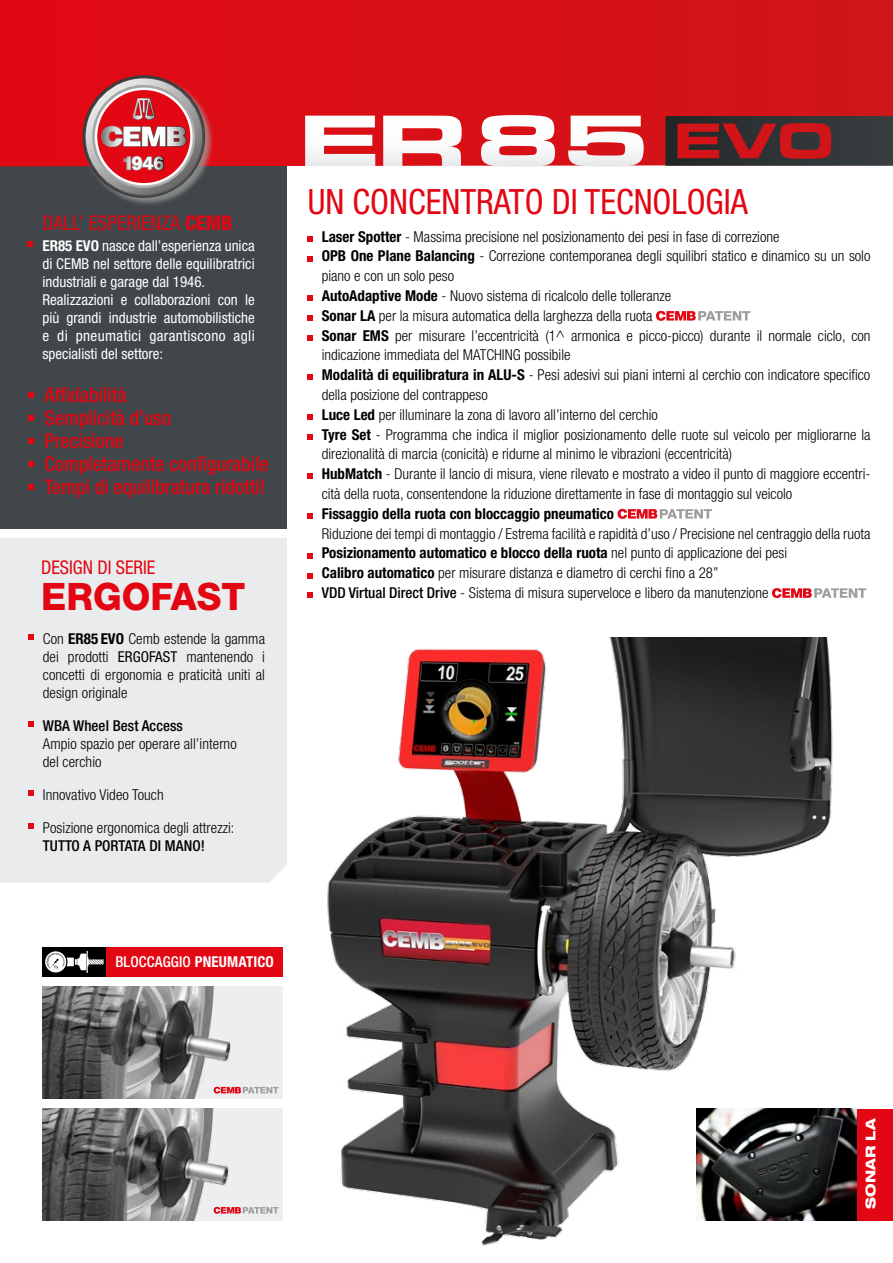
<style>
.page{position:relative;width:893px;height:1263px;background:#fff}
.page>*{position:absolute;margin:0;border:0;box-sizing:border-box;transform-origin:0 0}
.t1{font:75.6px "Microgramma D Bold Exte";color:#fff;scale:1.25 1}
.t2{font:800 37.8px "Helvetica Neue LT Std";color:#e30613}
.t3{font:condensed 34.95px "Helvetica Neue LT Std";color:#e30613}
.t4{font:500 condensed 20.4px/23.1px "Helvetica Neue LT Std";color:#e30613}
.t5{font:condensed 20.4px "Helvetica Neue LT Std";color:#e30613}
.t6{font:condensed 18.9px "Helvetica Neue LT Std";color:#e30613}
.t7{font:300 condensed 15px/19.8px "Helvetica Neue LT Std";color:#000}
.t8{font:condensed 15px/18px "Helvetica Neue LT Std";color:#fff}
.t9{font:700 condensed 15px "Helvetica Neue LT Std";color:#000}
.t10{font:500 condensed 15px "Helvetica Neue LT Std";letter-spacing:.005em;color:#000}
.t11{font:500 condensed 15px "Helvetica Neue LT Std";letter-spacing:.01em;color:#fff}
.t12{font:800 expanded 13.5px "Helvetica Neue LT Std";color:#fff}
.s1{font-weight:800}
.s2{font-weight:700}
.s3{font-weight:400}
.s4{font-weight:500}
</style>
<div class="page">
<img style="left:327px;top:637px;width:516px;height:609px">
<div style="left:106px;top:947px;width:177px;height:30px;background:#e30613"></div>
<div style="left:0;top:538px;width:287px;height:345px;background:#e9ebec"></div>
<div style="left:0;top:164px;width:287px;height:365px;background:#404649"></div>
<svg style="left:0;top:0;width:893px;height:166px;background:#d80f16"></svg>
<img style="left:43px;top:1108px;width:240px;height:112px">
<img style="left:43px;top:987px;width:240px;height:112px">
<div style="left:43px;top:947px;width:63px;height:30px;background:#000"></div>
<svg style="left:45px;top:950px;width:59px;height:23px"></svg>
<div style="left:82px;top:75px;width:132px;height:132px;background:#9d9d9c;opacity:.75"></div>
<svg style="left:81px;top:74px;width:126px;height:125px;background:#b65a60"></svg>
<svg style="left:214px;top:1087px;width:65px;height:6px"></svg>
<svg style="left:214px;top:1207px;width:65px;height:7px"></svg>
<div style="left:697px;top:1108px;width:196px;height:112px;background:#e30613"></div>
<img style="left:697px;top:1108px;width:159px;height:112px">
<hr style="left:892px;top:553px;width:1px;height:225px;background:#3e4346">
<svg style="left:665px;top:116px;width:228px;height:50px;background:#5d2b2d"></svg>
<svg style="left:307px;top:236px;width:5px;height:6px"></svg>
<svg style="left:307px;top:256px;width:5px;height:5px"></svg>
<svg style="left:307px;top:295px;width:5px;height:6px"></svg>
<svg style="left:307px;top:315px;width:5px;height:6px"></svg>
<svg style="left:656px;top:311px;width:94px;height:10px"></svg>
<svg style="left:307px;top:335px;width:5px;height:6px"></svg>
<svg style="left:307px;top:375px;width:5px;height:5px"></svg>
<svg style="left:307px;top:414px;width:5px;height:6px"></svg>
<svg style="left:307px;top:434px;width:5px;height:6px"></svg>
<svg style="left:307px;top:474px;width:5px;height:5px"></svg>
<svg style="left:307px;top:513px;width:5px;height:6px"></svg>
<svg style="left:618px;top:509px;width:94px;height:10px"></svg>
<svg style="left:307px;top:553px;width:5px;height:5px"></svg>
<svg style="left:307px;top:573px;width:5px;height:5px"></svg>
<svg style="left:307px;top:592px;width:5px;height:6px"></svg>
<svg style="left:772px;top:588px;width:94px;height:10px"></svg>
<svg style="left:27px;top:241px;width:6px;height:6px"></svg>
<svg style="left:28px;top:634px;width:5px;height:5px"></svg>
<svg style="left:28px;top:721px;width:5px;height:5px"></svg>
<svg style="left:28px;top:790px;width:5px;height:5px"></svg>
<svg style="left:28px;top:823px;width:5px;height:5px"></svg>
<svg style="left:28px;top:392px;width:6px;height:5px"></svg>
<svg style="left:28px;top:415px;width:6px;height:6px"></svg>
<svg style="left:28px;top:438px;width:6px;height:6px"></svg>
<svg style="left:28px;top:461px;width:6px;height:6px"></svg>
<svg style="left:28px;top:484px;width:6px;height:6px"></svg>
<h3 class="t5" style="left:43px;top:211px;width:191px">DALL’ ESPERIENZA <span class="s1">CEMB</span></h3>
<p class="t8" style="left:42px;top:237px;width:214px"><span class="s2">ER85 EVO</span> nasce dall’esperienza unica di CEMB nel settore delle equilibratrici industriali e garage dal 1946.<br>Realizzazioni e collaborazioni con le più grandi industrie automobilistiche e di pneumatici garantiscono agli specialisti del settore:</p>
<h3 class="t4" style="left:45px;top:383px;width:226px">Affidabilità<br>Semplicità d’uso<br>Precisione<br>Completamente configurabile<br>Tempi di equilibratura ridotti!</h3>
<p class="t6" style="left:41px;top:557px;width:116px">DESIGN DI SERIE</p>
<h2 class="t2" style="left:41px;top:574px;width:206px">ERGOFAST</h2>
<p class="t7" style="left:43px;top:629px;width:224px;line-height:18px;text-align:justify">Con <span class="s2">ER85 EVO</span> Cemb estende la gamma dei prodotti <span class="s3">ERGOFAST</span> mantenendo i concetti di ergonomia e praticità uniti al design originale</p>
<p class="t10" style="left:43px;top:716px;width:142px">WBA Wheel Best Access</p>
<p class="t7" style="left:43px;top:734px;width:195px;line-height:18px">Ampio spazio per operare all’interno del cerchio</p>
<p class="t7" style="left:43px;top:784px;width:122px">Innovativo Video Touch</p>
<p class="t7" style="left:43px;top:817px;width:193px">Posizione ergonomica degli attrezzi:</p>
<p class="t10" style="left:43px;top:836px;width:164px">TUTTO A PORTATA DI MANO!</p>
<h1 class="t1" style="left:301px;top:90px;width:281px">ER 85</h1>
<h3 class="t3" style="left:308px;top:181px;width:441px">UN CONCENTRATO DI TECNOLOGIA</h3>
<p class="t7" style="left:322px;top:226px;width:550px"><span class="s2">Laser Spotter</span> - Massima precisione nel posizionamento dei pesi in fase di correzione<br><span class="s2">OPB One Plane Balancing</span> - Correzione contemporanea degli squilibri statico e dinamico su un solo piano e con un solo peso<br><span class="s2">AutoAdaptive Mode</span> - Nuovo sistema di ricalcolo delle tolleranze<br><span class="s2">Sonar LA</span> per la misura automatica della larghezza della ruota<br><span class="s2">Sonar EMS</span> per misurare l’eccentricità (1^ armonica e picco-picco) durante il normale ciclo, con indicazione immediata del MATCHING possibile<br><span class="s2">Modalità di equilibratura in ALU-S</span> - Pesi adesivi sui piani interni al cerchio con indicatore specifico della posizione del contrappeso<br><span class="s2">Luce Led</span> per illuminare la zona di lavoro all’interno del cerchio<br><span class="s2">Tyre Set</span> - Programma che indica il miglior posizionamento delle ruote sul veicolo per migliorarne la direzionalità di marcia (conicità) e ridurne al minimo le vibrazioni (eccentricità)<br><span class="s2">HubMatch</span> - Durante il lancio di misura, viene rilevato e mostrato a video il punto di maggiore eccentri&shy;cità della ruota, consentendone la riduzione direttamente in fase di montaggio sul veicolo</p>
<p class="t9" style="left:322px;top:504px;width:294px">Fissaggio della ruota con bloccaggio pneumatico</p>
<p class="t7" style="left:322px;top:523px;width:550px">Riduzione dei tempi di montaggio / Estrema facilità e rapidità d’uso / Precisione nel centraggio della ruota <span class="s2">Posizionamento automatico e blocco della ruota</span> nel punto di applicazione dei pesi<br><span class="s2">Calibro automatico</span> per misurare distanza e diametro di cerchi fino a 28”<br><span class="s4">VDD Virtual Direct Drive</span> - Sistema di misura superveloce e libero da manutenzione</p>
<p class="t11" style="left:115px;top:953px;width:160px">BLOCCAGGIO <span class="s2">PNEUMATICO</span></p>
<p class="t12" style="left:862px;top:1208px;width:92px;rotate:-90deg">SONAR LA</p>
</div>
